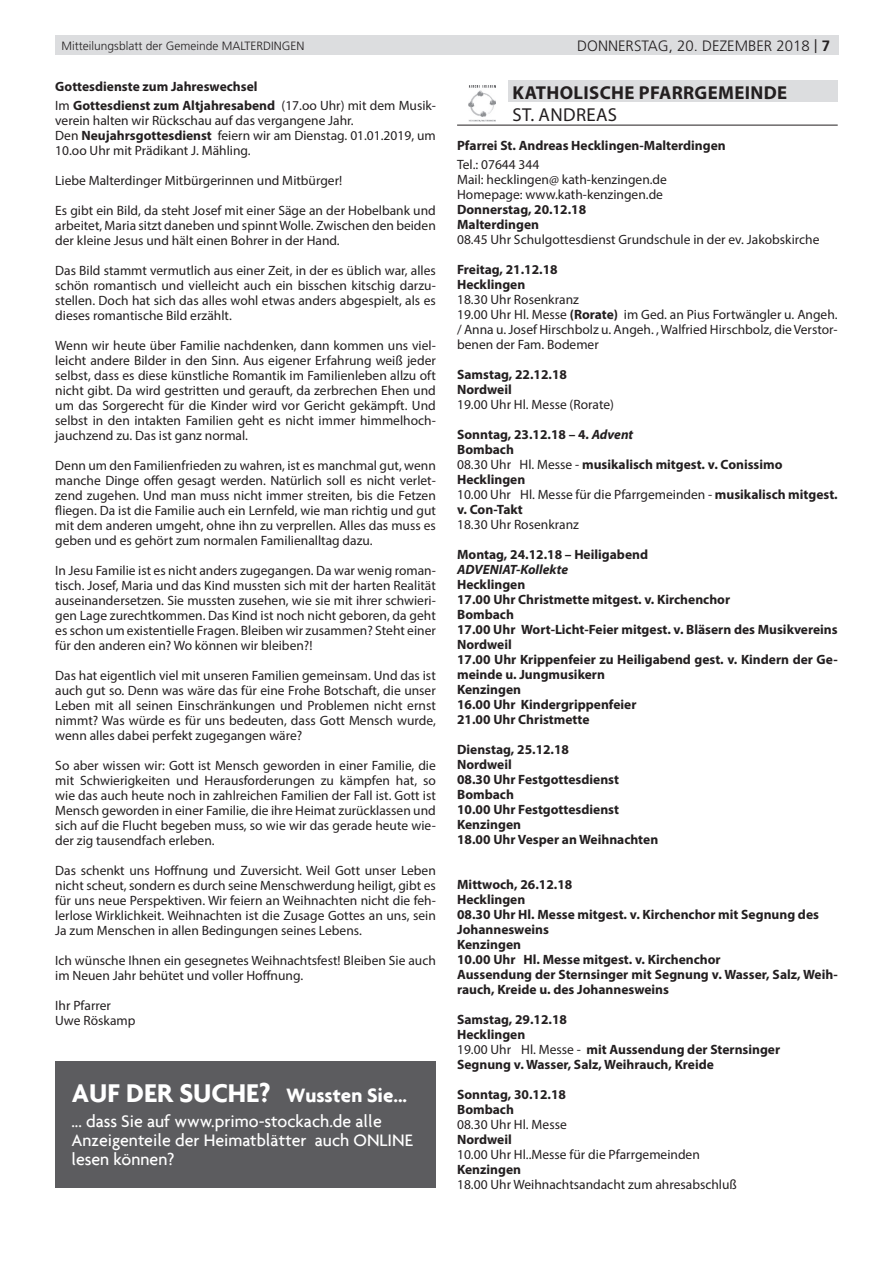
<style>
.page{position:relative;width:893px;height:1263px;background:#fff}
.page>*{position:absolute;margin:0;border:0;box-sizing:border-box;transform-origin:0 0}
.t1{font:700 20.85px "Agenda";color:#fff}
.t2{font:700 18.75px "Myriad Pro";letter-spacing:.02em;color:#231f20}
.t3{font:18.75px "Myriad Pro";letter-spacing:.02em;color:#231f20}
.t4{font:500 17.85px/19.4px "Agenda";color:#fff}
.t5{font:300 15px "Frutiger LT Std";color:#231f20}
.t6{font:13.5px/15px "Myriad Pro";color:#231f20;text-align:justify}
.t7{font:700 13.5px/15px "Myriad Pro";color:#231f20}
.t8{font:italic 700 13.5px "Myriad Pro";color:#231f20}
.t9{font:300 12px "Frutiger LT Std";color:#231f20}
.s1{font-family:"Arial Nova";font-weight:400}
.s2{font-weight:700}
.s3{font-weight:400}
.s4{font-style:italic}
.s5{font-size:27.6px}
</style>
<div class="page">
<div style="left:55px;top:36px;width:784px;height:19px;background:#dcdddf"></div>
<div style="left:508px;top:81px;width:330px;height:21px;background:#dcdddf"></div>
<hr style="left:457px;top:125px;width:381px;height:1px;background:#231f20">
<img style="left:469px;top:85px;width:27px;height:36px">
<div style="left:55px;top:1061px;width:381px;height:127px;background:#5c5c5f"></div>
<p class="t9" style="left:62px;top:39px;width:244px">Mitteilungsblatt der Gemeinde MALTERDINGEN</p>
<p class="t5" style="left:577px;top:37px;width:254px">donnerstag, 20. dEZember 2018 <span class="s1">|</span> <span class="s2">7</span></p>
<p class="t7" style="left:55px;top:76px;width:382px;line-height:19.2px">Gottesdienste zum Jahreswechsel<br><span class="s3">Im</span> Gottesdienst zum Altjahresabend <span class="s3">(17.oo Uhr) mit dem Musik-</span></p>
<p class="t6" style="left:55px;top:113px;width:382px;text-align:left">verein halten wir Rückschau auf das vergangene Jahr.<br>Den <span class="s2">Neujahrsgottesdienst</span> feiern wir am Dienstag. 01.01.2019, um<br>10.oo Uhr mit Prädikant J. Mähling.</p>
<p class="t6" style="left:55px;top:173px;width:288px">Liebe Malterdinger Mitbürgerinnen und Mitbürger!</p>
<p class="t6" style="left:55px;top:203px;width:382px">Es gibt ein Bild, da steht Josef mit einer Säge an der Hobelbank und arbeitet, Maria sitzt daneben und spinnt Wolle. Zwischen den beiden der kleine Jesus und hält einen Bohrer in der Hand.</p>
<p class="t6" style="left:55px;top:263px;width:382px">Das Bild stammt vermutlich aus einer Zeit, in der es üblich war, alles schön romantisch und vielleicht auch ein bisschen kitschig darzu&shy;stellen. Doch hat sich das alles wohl etwas anders abgespielt, als es dieses romantische Bild erzählt.</p>
<p class="t6" style="left:55px;top:338px;width:382px">Wenn wir heute über Familie nachdenken, dann kommen uns viel&shy;leicht andere Bilder in den Sinn. Aus eigener Erfahrung weiß jeder selbst, dass es diese künstliche Romantik im Familienleben allzu oft nicht gibt. Da wird gestritten und gerauft, da zerbrechen Ehen und um das Sorgerecht für die Kinder wird vor Gericht gekämpft. Und selbst in den intakten Familien geht es nicht immer himmelhoch&shy;jauchzend zu. Das ist ganz normal.</p>
<p class="t6" style="left:55px;top:458px;width:382px">Denn um den Familienfrieden zu wahren, ist es manchmal gut, wenn manche Dinge offen gesagt werden. Natürlich soll es nicht verlet&shy;zend zugehen. Und man muss nicht immer streiten, bis die Fetzen fliegen. Da ist die Familie auch ein Lernfeld, wie man richtig und gut mit dem anderen umgeht, ohne ihn zu verprellen. Alles das muss es geben und es gehört zum normalen Familienalltag dazu.</p>
<p class="t6" style="left:55px;top:563px;width:382px">In Jesu Familie ist es nicht anders zugegangen. Da war wenig roman&shy;tisch. Josef, Maria und das Kind mussten sich mit der harten Realität auseinandersetzen. Sie mussten zusehen, wie sie mit ihrer schwieri&shy;gen Lage zurechtkommen. Das Kind ist noch nicht geboren, da geht es schon um existentielle Fragen. Bleiben wir zusammen? Steht einer für den anderen ein? Wo können wir bleiben?!</p>
<p class="t6" style="left:55px;top:668px;width:382px">Das hat eigentlich viel mit unseren Familien gemeinsam. Und das ist auch gut so. Denn was wäre das für eine Frohe Botschaft, die unser Leben mit all seinen Einschränkungen und Problemen nicht ernst nimmt? Was würde es für uns bedeuten, dass Gott Mensch wurde, wenn alles dabei perfekt zugegangen wäre?</p>
<p class="t6" style="left:55px;top:758px;width:382px">So aber wissen wir: Gott ist Mensch geworden in einer Familie, die mit Schwierigkeiten und Herausforderungen zu kämpfen hat, so wie das auch heute noch in zahlreichen Familien der Fall ist. Gott ist Mensch geworden in einer Familie, die ihre Heimat zurücklassen und sich auf die Flucht begeben muss, so wie wir das gerade heute wie&shy;der zig tausendfach erleben.</p>
<p class="t6" style="left:55px;top:863px;width:382px">Das schenkt uns Hoffnung und Zuversicht. Weil Gott unser Leben nicht scheut, sondern es durch seine Menschwerdung heiligt, gibt es für uns neue Perspektiven. Wir feiern an Weihnachten nicht die feh&shy;lerlose Wirklichkeit. Weihnachten ist die Zusage Gottes an uns, sein Ja zum Menschen in allen Bedingungen seines Lebens.</p>
<p class="t6" style="left:55px;top:953px;width:382px">Ich wünsche Ihnen ein gesegnetes Weihnachtsfest! Bleiben Sie auch im Neuen Jahr behütet und voller Hoffnung.</p>
<p class="t6" style="left:55px;top:998px;width:82px">Ihr Pfarrer<br>Uwe Röskamp</p>
<h2 class="t2" style="left:513px;top:80px;width:276px">KATHOLISCHE PFARRGEMEINDE</h2>
<h2 class="t3" style="left:513px;top:103px;width:106px">ST. ANDREAS</h2>
<p class="t7" style="left:457px;top:137px;width:270px">Pfarrei St. Andreas Hecklingen-Malterdingen</p>
<p class="t6" style="left:457px;top:157px;width:211px;text-align:left">Tel.: 07644 344<br>Mail: hecklingen@ kath-kenzingen.de<br>Homepage: www.kath-kenzingen.de</p>
<p class="t7" style="left:457px;top:202px;width:131px">Donnerstag, 20.12.18<br>Malterdingen</p>
<p class="t6" style="left:457px;top:232px;width:364px">08.45 Uhr Schulgottesdienst Grundschule in der ev. Jakobskirche</p>
<p class="t7" style="left:457px;top:262px;width:102px">Freitag, 21.12.18<br>Hecklingen</p>
<p class="t6" style="left:457px;top:292px;width:382px;text-align:left">18.30 Uhr Rosenkranz<br>19.00 Uhr Hl. Messe <span class="s2">(Rorate)</span> im Ged. an Pius Fortwängler u. Angeh. / Anna u. Josef Hirschbolz u. Angeh. , Walfried Hirschbolz, die Verstor&shy;benen der Fam. Bodemer</p>
<p class="t7" style="left:457px;top:367px;width:111px">Samstag, 22.12.18<br>Nordweil</p>
<p class="t6" style="left:457px;top:397px;width:158px">19.00 Uhr Hl. Messe (Rorate)</p>
<p class="t7" style="left:457px;top:427px;width:382px">Sonntag, 23.12.18 – 4<span class="s4">. Advent<br></span>Bombach<br><span class="s3">08.30 Uhr Hl. Messe -</span> musikalisch mitgest. v. Conissimo<br>Hecklingen<br><span class="s3">10.00 Uhr Hl. Messe für die Pfarrgemeinden -</span> musikalisch mitgest. v. Con-Takt</p>
<p class="t6" style="left:457px;top:517px;width:123px">18.30 Uhr Rosenkranz</p>
<p class="t7" style="left:457px;top:547px;width:192px">Montag, 24.12.18 – Heiligabend</p>
<p class="t8" style="left:457px;top:561px;width:112px">ADVENIAT-Kollekte</p>
<p class="t7" style="left:457px;top:577px;width:382px">Hecklingen<br>17.00 Uhr Christmette mitgest. v. Kirchenchor<br>Bombach<br>17.00 Uhr Wort-Licht-Feier mitgest. v. Bläsern des Musikvereins<br>Nordweil<br>17.00 Uhr Krippenfeier zu Heiligabend gest. v. Kindern der Ge&shy;meinde u. Jungmusikern<br>Kenzingen<br>16.00 Uhr Kindergrippenfeier<br>21.00 Uhr Christmette</p>
<p class="t7" style="left:457px;top:742px;width:203px">Dienstag, 25.12.18<br>Nordweil<br>08.30 Uhr Festgottesdienst<br>Bombach<br>10.00 Uhr Festgottesdienst<br>Kenzingen<br>18.00 Uhr Vesper an Weihnachten</p>
<p class="t7" style="left:457px;top:877px;width:382px">Mittwoch, 26.12.18<br>Hecklingen<br>08.30 Uhr Hl. Messe mitgest. v. Kirchenchor mit Segnung des<br>Johannesweins<br>Kenzingen<br>10.00 Uhr Hl. Messe mitgest. v. Kirchenchor<br>Aussendung der Sternsinger mit Segnung v. Wasser, Salz, Weih&shy;rauch, Kreide u. des Johannesweins</p>
<p class="t7" style="left:457px;top:1011px;width:325px">Samstag, 29.12.18<br>Hecklingen<br><span class="s3">19.00 Uhr Hl. Messe -</span> mit Aussendung der Sternsinger<br>Segnung v. Wasser, Salz, Weihrauch, Kreide</p>
<p class="t7" style="left:457px;top:1087px;width:110px">Sonntag, 30.12.18<br>Bombach</p>
<p class="t6" style="left:457px;top:1117px;width:111px">08.30 Uhr Hl. Messe</p>
<p class="t7" style="left:457px;top:1132px;width:56px">Nordweil</p>
<p class="t6" style="left:457px;top:1147px;width:244px">10.00 Uhr Hl..Messe für die Pfarrgemeinden</p>
<p class="t7" style="left:457px;top:1162px;width:65px">Kenzingen</p>
<p class="t6" style="left:457px;top:1177px;width:281px">18.00 Uhr Weihnachtsandacht zum ahresabschluß</p>
<h1 class="t1" style="left:72px;top:1083px;width:337px"><span class="s5">AUF DER SUCHE?</span> Wussten Sie...</h1>
<h3 class="t4" style="left:71px;top:1111px;width:343px">... dass Sie auf www.primo-stockach.de alle<br>Anzeigenteile der Heimatblätter auch ONLINE lesen können?</h3>
</div>
